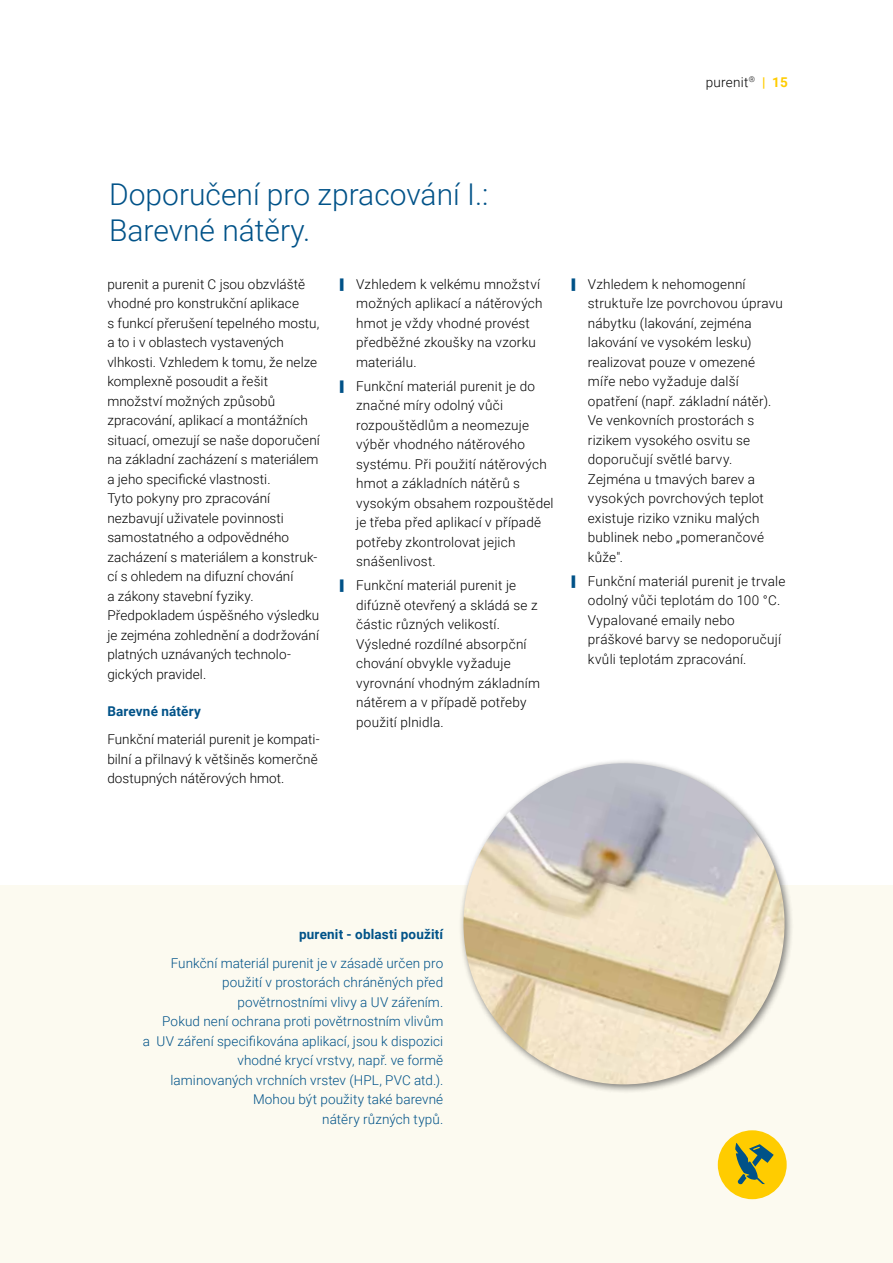
<style>
.page{position:relative;width:893px;height:1263px;background:#fff}
.page>*{position:absolute;margin:0;border:0;box-sizing:border-box;transform-origin:0 0}
.t1{font:300 30px/36px "Roboto";color:#005288}
.t2{font:300 13.5px/19.5px "Roboto";letter-spacing:.01em;color:#000}
.t3{font:300 13.5px/19.5px "Roboto";letter-spacing:.005em;color:#005288;text-align:right}
.t4{font:700 13.5px "Roboto";letter-spacing:.01em;color:#005288}
.s1{font-weight:700;color:#fc0}
</style>
<div class="page">
<div style="left:0;top:885px;width:893px;height:378px;background:#fcfaf0"></div>
<div style="left:458px;top:758px;width:336px;height:335px;background:#000;opacity:.5"></div>
<img style="left:463px;top:763px;width:321px;height:321px;border-radius:161px">
<div style="left:718px;top:1130px;width:69px;height:69px;background:#fc0;border-radius:50%"></div>
<svg style="left:735px;top:1143px;width:39px;height:41px"></svg>
<p class="t2" style="left:706px;top:72px;width:83px">purenit<sup>®</sup> <span class="s1">| 15</span></p>
<h1 class="t1" style="left:109px;top:176px;width:381px">Doporučení pro zpracování I.:<br>Barevné nátěry.</h1>
<p class="t2" style="left:107px;top:274px;width:214px">purenit a purenit C jsou obzvláště vhodné pro konstrukční aplikace<br>s funkcí přerušení tepelného mostu, a to i v oblastech vystavených vlhkosti. Vzhledem k tomu, že nelze komplexně posoudit a řešit množství možných způsobů zpracování, aplikací a montážních situací, omezují se naše doporučení na základní zacházení s materiálem a jeho specifické vlastnosti.<br>Tyto pokyny pro zpracování nezbavují uživatele povinnosti samostatného a odpovědného zacházení s materiálem a konstruk&shy;cí s ohledem na difuzní chování<br>a zákony stavební fyziky.<br>Předpokladem úspěšného výsledku je zejména zohlednění a dodržování platných uznávaných technolo&shy;gických pravidel.</p>
<p class="t4" style="left:107px;top:701px;width:95px">Barevné nátěry</p>
<p class="t2" style="left:107px;top:729px;width:214px">Funkční materiál purenit je kompati&shy;bilní a přilnavý k většiněs komerčně dostupných nátěrových hmot.</p>
<p class="t2" style="left:356px;top:274px;width:188px">Vzhledem k velkému množství možných aplikací a nátěrových hmot je vždy vhodné provést předběžné zkoušky na vzorku materiálu.</p>
<p class="t2" style="left:356px;top:376px;width:199px">Funkční materiál purenit je do značné míry odolný vůči rozpouštědlům a neomezuje výběr vhodného nátěrového systému. Při použití nátěrových hmot a základních nátěrů s vysokým obsahem rozpouštědel je třeba před aplikací v případě potřeby zkontrolovat jejich snášenlivost.</p>
<p class="t2" style="left:356px;top:575px;width:185px">Funkční materiál purenit je difúzně otevřený a skládá se z částic různých velikostí.<br>Výsledné rozdílné absorpční chování obvykle vyžaduje vyrovnání vhodným základním nátěrem a v případě potřeby použití plnidla.</p>
<p class="t2" style="left:588px;top:274px;width:197px">Vzhledem k nehomogenní struktuře lze povrchovou úpravu nábytku (lakování, zejména lakování ve vysokém lesku) realizovat pouze v omezené míře nebo vyžaduje další opatření (např. základní nátěr).<br>Ve venkovních prostorách s rizikem vysokého osvitu se doporučují světlé barvy.<br>Zejména u tmavých barev a vysokých povrchových teplot existuje riziko vzniku malých bublinek nebo „pomerančové kůže".</p>
<p class="t2" style="left:588px;top:570px;width:199px">Funkční materiál purenit je trvale odolný vůči teplotám do 100 °C.<br>Vypalované emaily nebo práškové barvy se nedoporučují kvůli teplotám zpracování.</p>
<p class="t4" style="left:299px;top:925px;width:146px">purenit - oblasti použití</p>
<p class="t3" style="left:143px;top:953px;width:302px">Funkční materiál purenit je v zásadě určen pro použití v prostorách chráněných před povětrnostními vlivy a UV zářením.<br>Pokud není ochrana proti povětrnostním vlivům<br>a UV záření specifikována aplikací, jsou k dispozici vhodné krycí vrstvy, např. ve formě<br>laminovaných vrchních vrstev (HPL, PVC atd.).<br>Mohou být použity také barevné<br>nátěry různých typů.</p>
</div>
